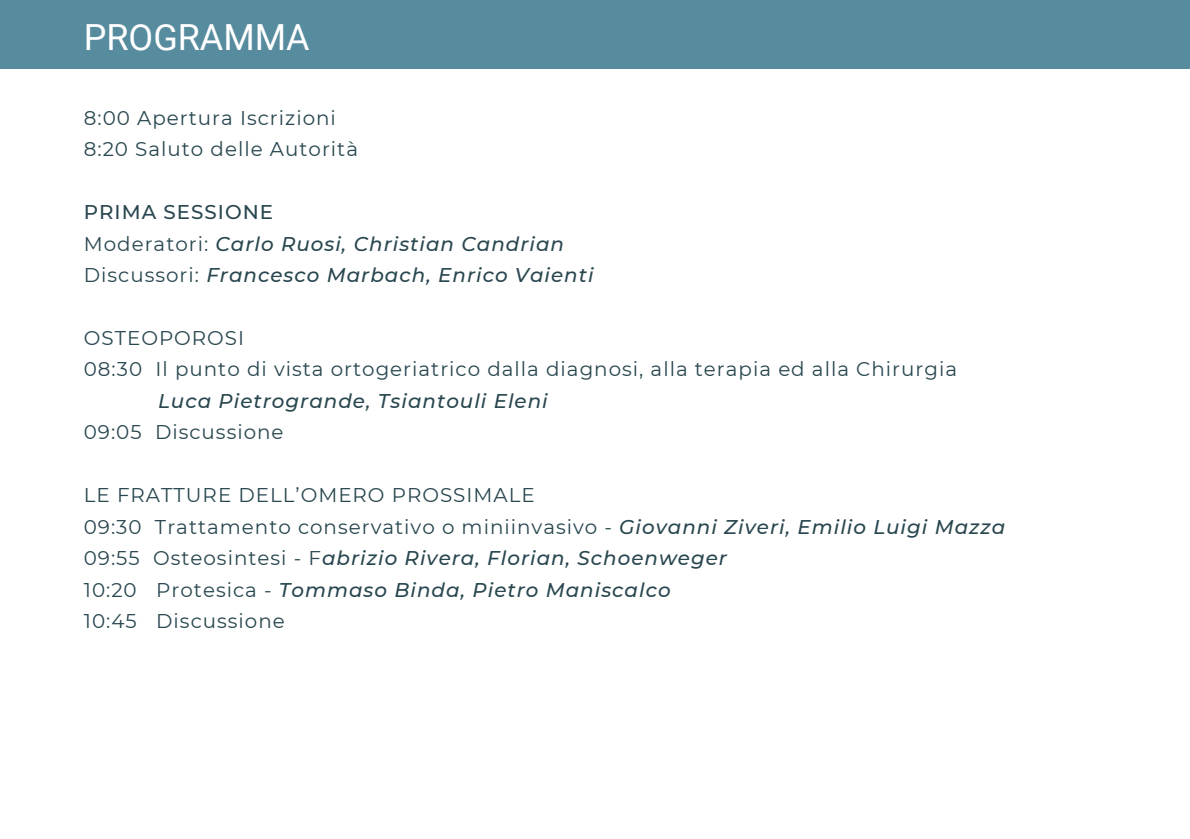
<style>
.page{position:relative;width:1190px;height:839px;background:#fff}
.page>*{position:absolute;margin:0;border:0;box-sizing:border-box;transform-origin:0 0}
.t1{font:36px "Roboto";color:#fff}
.t2{font:19.8px/31.4px "Montserrat";letter-spacing:.05em;color:#29474f}
.t3{font:italic 500 19.8px/31.4px "Montserrat";letter-spacing:.05em;color:#29474f}
.s1{font-style:normal}
.s2{font-weight:400;font-style:normal}
.s3{font-weight:500;font-style:italic}
</style>
<div class="page">
<div style="left:0;top:0;width:1190px;height:69px;background:#578c9f"></div>
<h1 class="t1" style="left:84px;top:16px;width:227px">PROGRAMMA</h1>
<p class="t2" style="left:84px;top:102px;width:276px">8:00 Apertura Iscrizioni<br>8:20 Saluto delle Autorità</p>
<p class="t3" style="left:84px;top:196px;width:511px"><span class="s1">PRIMA SESSIONE<br></span><span class="s2">Moderatori:</span> Carlo Ruosi, Christian Candrian<br><span class="s2">Discussori:</span> Francesco Marbach, Enrico Vaienti</p>
<p class="t2" style="left:84px;top:322px;width:875px">OSTEOPOROSI<br>08:30 Il punto di vista ortogeriatrico dalla diagnosi, alla terapia ed alla Chirurgia</p>
<p class="t3" style="left:158px;top:385px;width:391px">Luca Pietrogrande, Tsiantouli Eleni</p>
<p class="t2" style="left:84px;top:416px;width:201px">09:05 Discussione</p>
<p class="t2" style="left:84px;top:479px;width:923px">LE FRATTURE DELL’OMERO PROSSIMALE<br>09:30 Trattamento conservativo o miniinvasivo - <span class="s3">Giovanni Ziveri, Emilio Luigi Mazza </span>09:55 Osteosintesi - F<span class="s3">abrizio Rivera, Florian, Schoenweger<br></span>10:20 Protesica - <span class="s3">Tommaso Binda, Pietro Maniscalco<br></span>10:45 Discussione</p>
</div>
